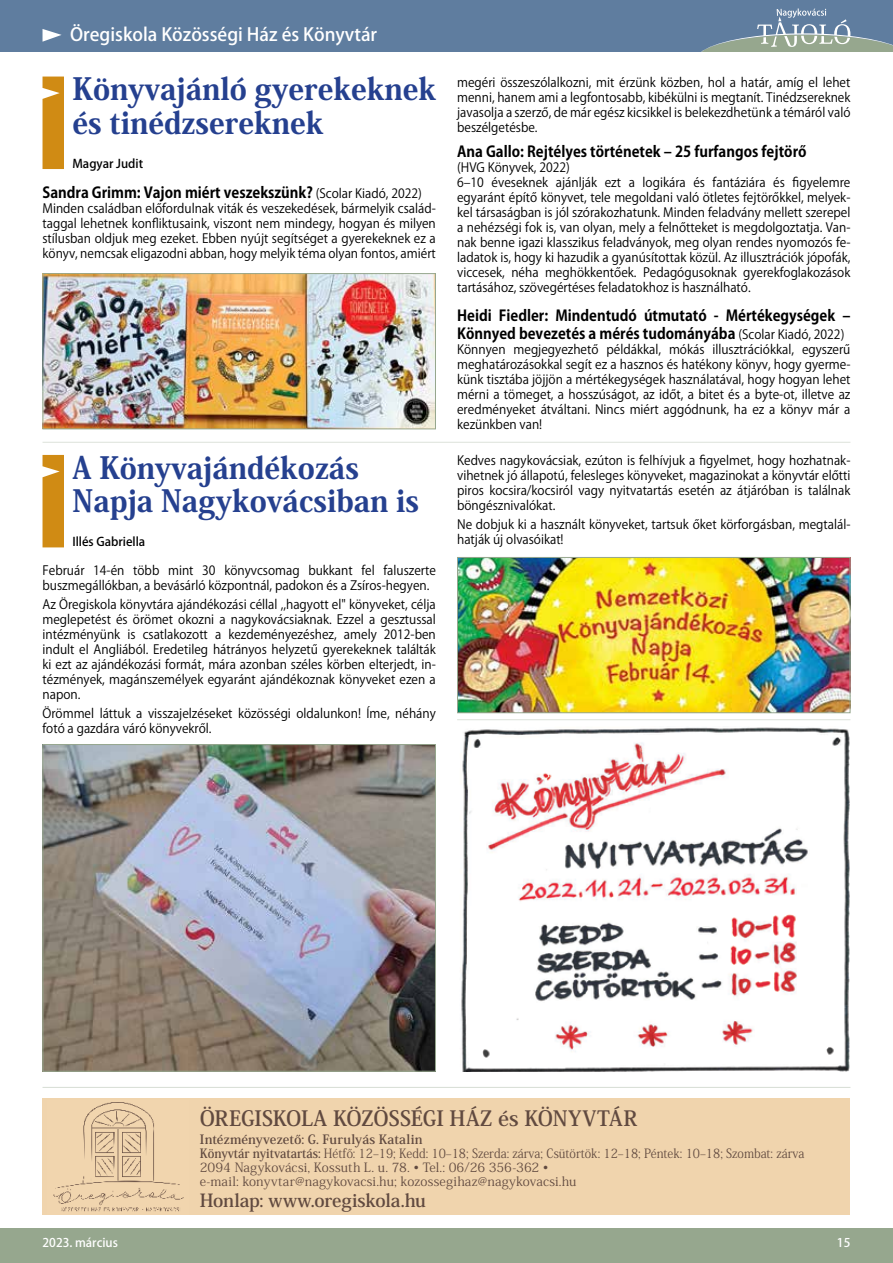
<style>
.page{position:relative;width:893px;height:1263px;background:#fff}
.page>*{position:absolute;margin:0;border:0;box-sizing:border-box;transform-origin:0 0}
.t1{font:800 30.3px/33.3px "Koz Min Pr 6 N";color:#25408f;scale:.96 1}
.t2{font:700 21px "Koz Min Pr 6 N";letter-spacing:-.005em;color:#614a40}
.t3{font:500 18px "Koz Go Pr 6 N";color:#fff}
.t4{font:700 18px "Koz Min Pr 6 N";letter-spacing:-.01em;color:#614a40}
.t5{font:700 15px/18px "Koz Go Pr 6 N";color:#000;scale:.95 1}
.t6{font:12.75px/15px "Koz Go Pr 6 N";color:#000;text-align:justify;scale:.95 1}
.t7{font:12.75px/13.8px "Koz Min Pr 6 N";color:#614a40;scale:.92 1}
.t8{font:500 12px "Koz Go Pr 6 N";color:#000}
.t9{font:500 12px "Koz Go Pr 6 N";color:#fff}
.s1{font-weight:400;font-size:12.75px}
.s2{font-weight:700}
</style>
<div class="page">
<div style="left:0;top:1229px;width:893px;height:34px;background:#96a78e"></div>
<div style="left:0;top:0;width:893px;height:51px;background:#5f7d9f"></div>
<svg style="left:43px;top:29px;width:19px;height:13px"></svg>
<svg style="left:702px;top:9px;width:191px;height:42px"></svg>
<div style="left:43px;top:77px;width:21px;height:92px;background:#d08b14"></div>
<div style="left:43px;top:1098px;width:807px;height:117px;background:#f0d4ad"></div>
<img style="left:53px;top:1102px;width:131px;height:110px">
<hr style="left:43px;top:1087px;width:807px;height:1px;background:#96a78e">
<img style="left:45px;top:275px;width:389px;height:152px">
<div style="left:43px;top:273px;width:393px;height:156px;border:1px solid #96a78e"></div>
<div style="left:43px;top:455px;width:21px;height:92px;background:#d08b14"></div>
<img style="left:461px;top:727px;width:389px;height:345px">
<img style="left:45px;top:746px;width:389px;height:323px">
<div style="left:43px;top:744px;width:393px;height:327px;border:1px solid #96a78e"></div>
<img style="left:459px;top:559px;width:389px;height:152px">
<div style="left:457px;top:557px;width:393px;height:156px;border:1px solid #96a78e"></div>
<hr style="left:457px;top:719px;width:393px;height:1px;background:#96a78e">
<hr style="left:43px;top:442px;width:807px;height:1px;background:#96a78e">
<h3 class="t3" style="left:70px;top:25px;width:309px">Öregiskola Közösségi Ház és Könyvtár</h3>
<h1 class="t1" style="left:73px;top:73px;width:380px">Könyvajánló gyerekeknek és tinédzsereknek</h1>
<p class="t8" style="left:72px;top:157px;width:72px">Magyar Judit</p>
<p class="t5" style="left:43px;top:184px;width:401px">Sandra Grimm: Vajon miért veszekszünk? <span class="s1">(Scolar Kiadó, 2022)</span></p>
<p class="t6" style="left:43px;top:201px;width:416px">Minden családban előfordulnak viták és veszekedések, bármelyik család&shy;taggal lehetnek konfliktusaink, viszont nem mindegy, hogyan és milyen stílusban oldjuk meg ezeket. Ebben nyújt segítséget a gyerekeknek ez a könyv, nemcsak eligazodni abban, hogy melyik téma olyan fontos, amiért</p>
<h1 class="t1" style="left:73px;top:452px;width:362px">A Könyvajándékozás<br>Napja Nagykovácsiban is</h1>
<p class="t8" style="left:72px;top:535px;width:74px">Illés Gabriella</p>
<p class="t6" style="left:43px;top:563px;width:416px">Február 14-én több mint 30 könyvcsomag bukkant fel faluszerte buszmegállókban, a bevásárló központnál, padokon és a Zsíros-hegyen.</p>
<p class="t6" style="left:43px;top:597px;width:416px">Az Öregiskola könyvtára ajándékozási céllal ,,hagyott el" könyveket, célja meglepetést és örömet okozni a nagykovácsiaknak. Ezzel a gesztussal intézményünk is csatlakozott a kezdeményezéshez, amely 2012-ben indult el Angliából. Eredetileg hátrányos helyzetű gyerekeknek találták ki ezt az ajándékozási formát, mára azonban széles körben elterjedt, in&shy;tézmények, magánszemélyek egyaránt ajándékoznak könyveket ezen a napon.</p>
<p class="t6" style="left:43px;top:706px;width:416px">Örömmel láttuk a visszajelzéseket közösségi oldalunkon! Íme, néhány fotó a gazdára váró könyvekről.</p>
<p class="t6" style="left:457px;top:75px;width:416px">megéri összeszólalkozni, mit érzünk közben, hol a határ, amíg el lehet menni, hanem ami a legfontosabb, kibékülni is megtanít. Tinédzsereknek javasolja a szerző, de már egész kicsikkel is belekezdhetünk a témáról való beszélgetésbe.</p>
<p class="t5" style="left:457px;top:143px;width:369px">Ana Gallo: Rejtélyes történetek – 25 furfangos fejtörő</p>
<p class="t6" style="left:457px;top:160px;width:416px;text-align:left">(HVG Könyvek, 2022)<br>6–10 éveseknek ajánlják ezt a logikára és fantáziára és figyelemre egyaránt építő könyvet, tele megoldani való ötletes fejtörőkkel, melyek&shy;kel társaságban is jól szórakozhatunk. Minden feladvány mellett szerepel a nehézségi fok is, van olyan, mely a felnőtteket is megdolgoztatja. Van&shy;nak benne igazi klasszikus feladványok, meg olyan rendes nyomozós fe&shy;ladatok is, hogy ki hazudik a gyanúsítottak közül. Az illusztrációk jópofák, viccesek, néha meghökkentőek. Pedagógusoknak gyerekfoglakozások tartásához, szövegértéses feladatokhoz is használható.</p>
<p class="t5" style="left:457px;top:307px;width:416px">Heidi Fiedler: Mindentudó útmutató - Mértékegységek –<br>Könnyed bevezetés a mérés tudományába <span class="s1">(Scolar Kiadó, 2022)</span></p>
<p class="t6" style="left:457px;top:342px;width:416px">Könnyen megjegyezhető példákkal, mókás illusztrációkkal, egyszerű meghatározásokkal segít ez a hasznos és hatékony könyv, hogy gyerme&shy;künk tisztába jöjjön a mértékegységek használatával, hogy hogyan lehet mérni a tömeget, a hosszúságot, az időt, a bitet és a byte-ot, illetve az eredményeket átváltani. Nincs miért aggódnunk, ha ez a könyv már a kezünkben van!</p>
<p class="t6" style="left:457px;top:453px;width:416px">Kedves nagykovácsiak, ezúton is felhívjuk a figyelmet, hogy hozhatnak&shy;vihetnek jó állapotú, felesleges könyveket, magazinokat a könyvtár előtti piros kocsira/kocsiról vagy nyitvatartás esetén az átjáróban is találnak böngésznivalókat.</p>
<p class="t6" style="left:457px;top:517px;width:416px">Ne dobjuk ki a használt könyveket, tartsuk őket körforgásban, megtalál&shy;hatják új olvasóikat!</p>
<h2 class="t2" style="left:200px;top:1107px;width:439px">ÖREGISKOLA KÖZÖSSÉGI HÁZ és KÖNYVTÁR</h2>
<p class="t7" style="left:200px;top:1133px;width:659px"><span class="s2">Intézményvezető: G. Furulyás Katalin<br>Könyvtár nyitvatartás:</span> Hétfő: 12–19; Kedd: 10–18; Szerda: zárva; Csütörtök: 12–18; Péntek: 10–18; Szombat: zárva 2094 Nagykovácsi, Kossuth L. u. 78. • Tel.: 06/26 356-362 •<br>e-mail: konyvtar@nagykovacsi.hu; kozossegihaz@nagykovacsi.hu</p>
<h3 class="t4" style="left:200px;top:1190px;width:228px">Honlap: www.oregiskola.hu</h3>
<p class="t9" style="left:43px;top:1236px;width:77px">2023. március</p>
<p class="t9" style="left:837px;top:1236px;width:15px">15</p>
</div>
